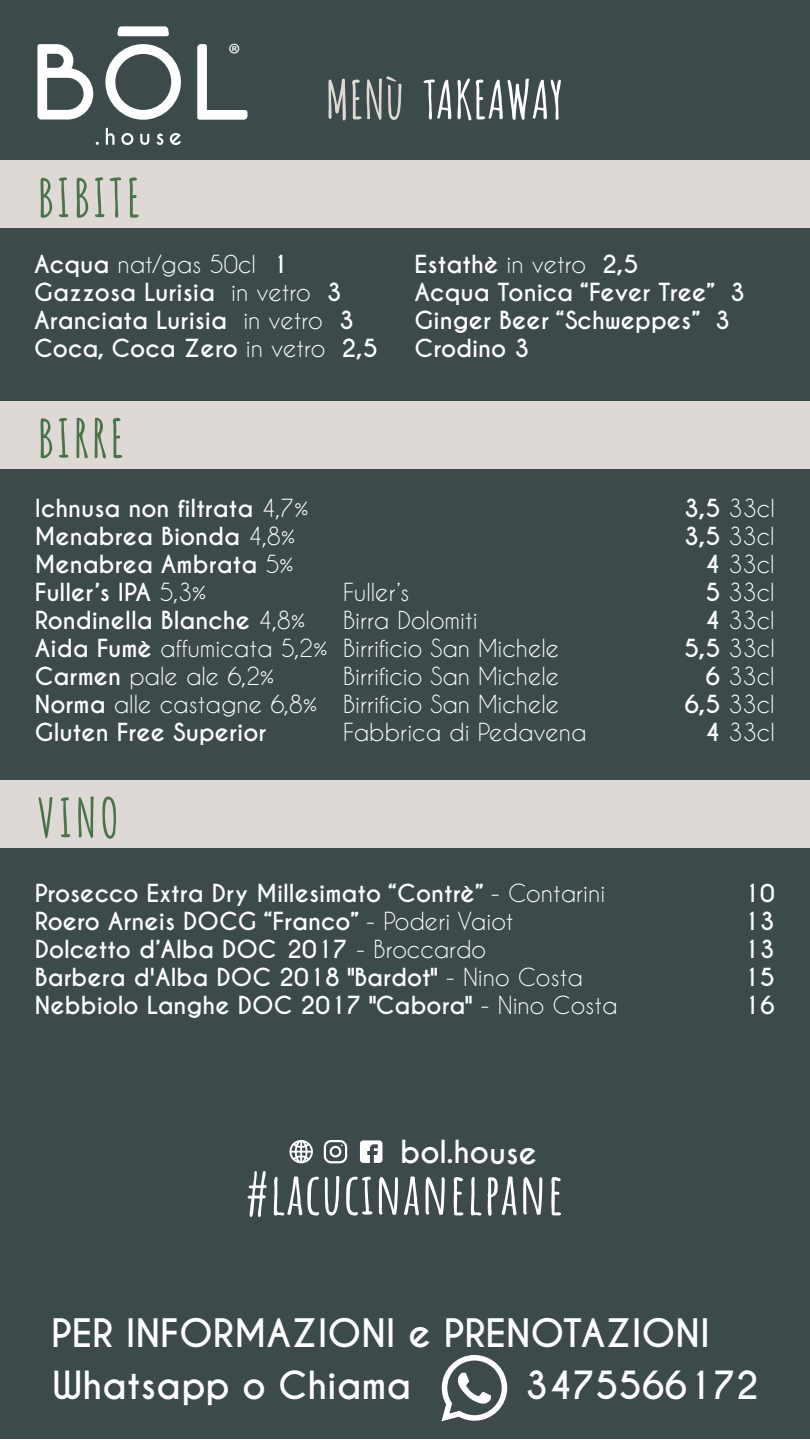
<style>
.page{position:relative;width:810px;height:1440px;background:#fff}
.page>*{position:absolute;margin:0;border:0;box-sizing:border-box;transform-origin:0 0}
.t1{font:700 57.07px "Amatic SC";letter-spacing:.02em;color:#fff}
.t2{font:700 52.65px "Amatic SC";letter-spacing:.055em;color:#4a734a}
.t3{font:700 52.28px "Amatic SC";color:#fff}
.t4{font:700 36.83px "Caviar Dreams";color:#fff}
.t5{font:700 36.38px "Caviar Dreams";color:#fff}
.t6{font:700 29.78px "Caviar Dreams";letter-spacing:-.005em;color:#fff}
.t7{font:29.55px "Myriad Pro";color:#fff}
.t8{font:700 23.4px/28.1px "Caviar Dreams";color:#fff}
.t9{font:700 23.33px "Caviar Dreams";color:#fff}
.t10{font:23.33px "Caviar Dreams";color:#fff}
.s1{color:#ded9d4}
.s2{font-weight:400}
.s3{font-weight:700}
</style>
<div class="page">
<div style="left:0;top:0;width:809px;height:1439px;background:#3d4a4c"></div>
<div style="left:0;top:160px;width:810px;height:68px;background:#ded9d4"></div>
<div style="left:0;top:401px;width:810px;height:67px;background:#ded9d4"></div>
<div style="left:0;top:781px;width:810px;height:67px;background:#ded9d4"></div>
<svg style="left:442px;top:1355px;width:65px;height:66px"></svg>
<svg style="left:117px;top:26px;width:52px;height:10px"></svg>
<svg style="left:105px;top:44px;width:76px;height:76px"></svg>
<svg style="left:197px;top:44px;width:50px;height:76px"></svg>
<svg style="left:37px;top:44px;width:56px;height:76px"></svg>
<svg style="left:106px;top:128px;width:9px;height:17px"></svg>
<svg style="left:121px;top:133px;width:12px;height:12px"></svg>
<svg style="left:140px;top:134px;width:9px;height:11px"></svg>
<svg style="left:157px;top:134px;width:6px;height:11px"></svg>
<svg style="left:170px;top:133px;width:11px;height:12px"></svg>
<svg style="left:289px;top:1140px;width:24px;height:23px"></svg>
<svg style="left:324px;top:1140px;width:23px;height:23px"></svg>
<svg style="left:360px;top:1140px;width:22px;height:23px"></svg>
<p class="t7" style="left:228px;top:36px;width:14px">®</p>
<h3 class="t3" style="left:326px;top:60px;width:240px"><span class="s1">MENù</span> TAKEAWAY</h3>
<h2 class="t2" style="left:37px;top:157px;width:105px">BIBITE</h2>
<p class="t8" style="left:34px;top:251px;width:345px">Acqua <span class="s2">nat/gas 50cl</span> 1<br>Gazzosa Lurisia <span class="s2">in vetro</span> 3<br>Aranciata Lurisia <span class="s2">in vetro</span> 3<br>Coca, Coca Zero <span class="s2">in vetro</span> 2,5</p>
<p class="t8" style="left:415px;top:251px;width:332px">Estathè <span class="s2">in vetro</span> 2,5<br>Acqua Tonica “Fever Tree” 3<br>Ginger Beer “Schweppes” 3<br>Crodino 3</p>
<h2 class="t2" style="left:37px;top:398px;width:89px">BIRRE</h2>
<p class="t9" style="left:35px;top:494px;width:275px">Ichnusa non filtrata <span class="s2">4,7%</span></p>
<p class="t10" style="left:684px;top:494px;width:92px"><span class="s3">3,5</span> 33cl</p>
<p class="t9" style="left:35px;top:522px;width:262px">Menabrea Bionda <span class="s2">4,8%</span></p>
<p class="t10" style="left:684px;top:522px;width:92px"><span class="s3">3,5</span> 33cl</p>
<p class="t9" style="left:35px;top:550px;width:260px">Menabrea Ambrata <span class="s2">5%</span></p>
<p class="t10" style="left:705px;top:550px;width:71px"><span class="s3">4</span> 33cl</p>
<p class="t9" style="left:35px;top:578px;width:173px">Fuller’s IPA <span class="s2">5,3%</span></p>
<p class="t10" style="left:343px;top:578px;width:68px">Fuller’s</p>
<p class="t10" style="left:705px;top:578px;width:71px"><span class="s3">5</span> 33cl</p>
<p class="t9" style="left:35px;top:606px;width:272px">Rondinella Blanche <span class="s2">4,8%</span></p>
<p class="t10" style="left:343px;top:606px;width:136px">Birra Dolomiti</p>
<p class="t10" style="left:705px;top:606px;width:71px"><span class="s3">4</span> 33cl</p>
<p class="t10" style="left:35px;top:634px;width:526px"><span class="s3">Aida Fumè</span> affumicata 5,2% Birrificio San Michele</p>
<p class="t10" style="left:684px;top:634px;width:92px"><span class="s3">5,5</span> 33cl</p>
<p class="t10" style="left:35px;top:662px;width:241px"><span class="s3">Carmen</span> pale ale 6,2%</p>
<p class="t10" style="left:343px;top:662px;width:218px">Birrificio San Michele</p>
<p class="t10" style="left:706px;top:662px;width:71px"><span class="s3">6</span> 33cl</p>
<p class="t10" style="left:35px;top:690px;width:526px"><span class="s3">Norma</span> alle castagne 6,8% Birrificio San Michele</p>
<p class="t10" style="left:685px;top:690px;width:92px"><span class="s3">6,5</span> 33cl</p>
<p class="t9" style="left:35px;top:718px;width:233px">Gluten Free Superior</p>
<p class="t10" style="left:343px;top:718px;width:245px">Fabbrica di Pedavena</p>
<p class="t10" style="left:705px;top:718px;width:71px"><span class="s3">4</span> 33cl</p>
<h2 class="t2" style="left:37px;top:777px;width:83px">VINO</h2>
<p class="t9" style="left:35px;top:879px;width:572px">Prosecco Extra Dry Millesimato “Contrè” <span class="s2">- Contarini</span></p>
<p class="t9" style="left:744px;top:879px;width:32px">10</p>
<p class="t9" style="left:35px;top:907px;width:480px">Roero Arneis DOCG “Franco” <span class="s2">- Poderi Vaiot</span></p>
<p class="t9" style="left:744px;top:907px;width:33px">13</p>
<p class="t9" style="left:35px;top:935px;width:453px">Dolcetto d’Alba DOC 2017 <span class="s2">- Broccardo</span></p>
<p class="t9" style="left:744px;top:935px;width:33px">13</p>
<p class="t9" style="left:35px;top:963px;width:550px">Barbera d'Alba DOC 2018 "Bardot" <span class="s2">- Nino Costa</span></p>
<p class="t9" style="left:744px;top:963px;width:33px">15</p>
<p class="t9" style="left:35px;top:991px;width:584px">Nebbiolo Langhe DOC 2017 "Cabora" <span class="s2">- Nino Costa</span></p>
<p class="t9" style="left:744px;top:991px;width:32px">16</p>
<p class="t6" style="left:400px;top:1134px;width:139px">bol.house</p>
<h1 class="t1" style="left:245px;top:1150px;width:320px">#lacucinanelpane</h1>
<h3 class="t4" style="left:51px;top:1311px;width:660px">PER INFORMAZIONI e PRENOTAZIONI</h3>
<h3 class="t5" style="left:53px;top:1363px;width:360px">Whatsapp o Chiama</h3>
<h3 class="t5" style="left:525px;top:1363px;width:235px">3475566172</h3>
</div>
